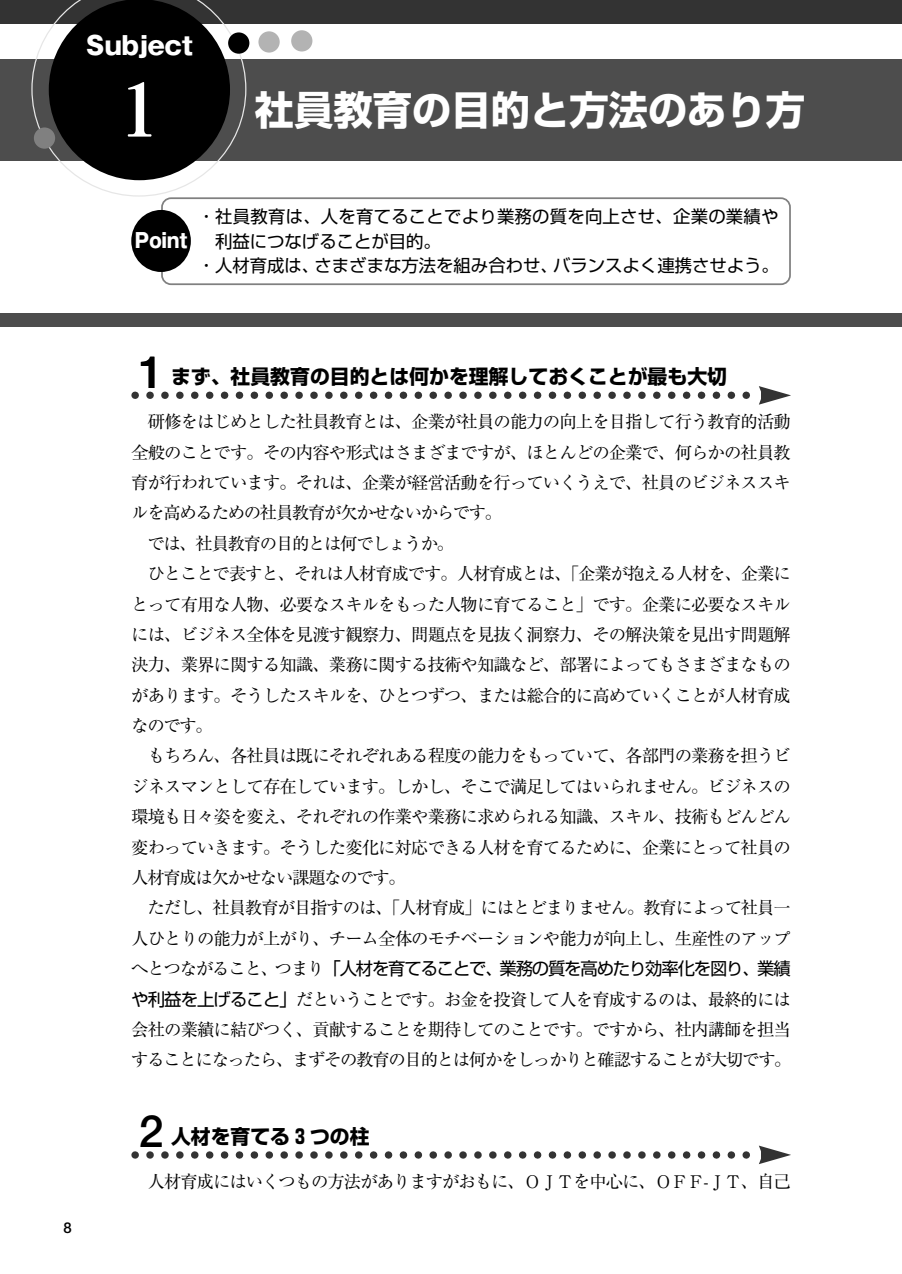
<style>
.page{position:relative;width:902px;height:1274px;background:#fff}
.page>*{position:absolute;margin:0;border:0;box-sizing:border-box;transform-origin:0 0}
.t1{font:700 44.62px "Futo Go B101";color:#000}
.t2{font:700 39.73px "Shin Go";color:#fff}
.t3{font:24.85px "Gothic MB101 hea";color:#fff}
.t4{font:700 19.78px "Shin Go";color:#000}
.t5{font:19.78px "Gothic MB101 hea";color:#fff;scale:.9 1}
.t6{font:17.32px/30.4px "Ryumin";letter-spacing:-.05em;color:#000;text-align:justify}
.t7{font:17.32px "Shin Go";color:#000}
.t8{font:17.32px "Ryumin";letter-spacing:-.075em;color:#000}
.t9{font:17.32px "Shin Go";letter-spacing:-.07em;color:#000}
.t10{font:700 14.88px "Futo Go B101";color:#000}
.s1{font-family:"Ryumin";font-size:74.38px}
.s2{font-family:"Ryumin"}
.s3{font-family:"Shin Go"}
</style>
<div class="page">
<div style="left:161px;top:197px;width:629px;height:88px;border:2px solid #808080;border-radius:9px"></div>
<svg style="left:135px;top:1146px;width:655px;height:18px"></svg>
<div style="left:0;top:0;width:901px;height:24px;background:#333"></div>
<div style="left:0;top:59px;width:901px;height:101px;background:#4d4d4d"></div>
<svg style="left:31px;top:0;width:215px;height:197px"></svg>
<div style="left:258px;top:31px;width:21px;height:22px;background:#b3b3b3;border-radius:50%"></div>
<div style="left:291px;top:30px;width:21px;height:22px;background:#b3b3b3;border-radius:50%"></div>
<div style="left:34px;top:127px;width:21px;height:22px;background:#808080;border-radius:50%"></div>
<div style="left:228px;top:32px;width:21px;height:22px;background:#000;border-radius:50%"></div>
<div style="left:0;top:314px;width:901px;height:13px;background:#4d4d4d"></div>
<div style="left:131px;top:210px;width:60px;height:62px;background:#000;border-radius:50%"></div>
<svg style="left:135px;top:386px;width:655px;height:19px"></svg>
<h3 class="t3" style="left:86px;top:36px;width:108px">Subject</h3>
<h2 class="t2" style="left:102px;top:95px;width:704px"><span class="s1">１</span> 社員教育の目的と方法のあり方</h2>
<p class="t5" style="left:135px;top:234px;width:60px">Point</p>
<p class="t7" style="left:198px;top:210px;width:582px">・社員教育は、人を育てることでより業務の質を向上させ、企業の業績や</p>
<p class="t7" style="left:215px;top:235px;width:227px">利益につなげることが目的。</p>
<p class="t7" style="left:198px;top:259px;width:582px">・人材育成は、さまざまな方法を組み合わせ、バランスよく連携させよう。</p>
<p class="t10" style="left:64px;top:1221px;width:10px">8</p>
<h1 class="t1" style="left:139px;top:354px;width:26px">1</h1>
<p class="t4" style="left:171px;top:369px;width:557px">まず、社員教育の目的とは何かを理解しておくことが最も大切</p>
<p class="t6" style="left:148px;top:409px;width:644px">研修をはじめとした社員教育とは、企業が社員の能力の向上を目指して行う教育的活動</p>
<p class="t6" style="left:131px;top:439px;width:660px">全般のことです。その内容や形式はさまざまですが、ほとんどの企業で、何らかの社員教</p>
<p class="t6" style="left:131px;top:470px;width:660px">育が行われています。それは、企業が経営活動を行っていくうえで、社員のビジネススキ</p>
<p class="t8" style="left:131px;top:507px;width:372px">ルを高めるための社員教育が欠かせないからです。</p>
<p class="t8" style="left:147px;top:537px;width:308px">では、社員教育の目的とは何でしょうか。</p>
<p class="t6" style="left:147px;top:561px;width:644px">ひとことで表すと、それは人材育成です。人材育成とは、「企業が抱える人材を、企業に</p>
<p class="t6" style="left:131px;top:591px;width:660px">とって有用な人物、必要なスキルをもった人物に育てること」です。企業に必要なスキル</p>
<p class="t6" style="left:131px;top:621px;width:660px">には、ビジネス全体を見渡す観察力、問題点を見抜く洞察力、その解決策を見出す問題解</p>
<p class="t6" style="left:131px;top:652px;width:660px">決力、業界に関する知識、業務に関する技術や知識など、部署によってもさまざまなもの</p>
<p class="t6" style="left:131px;top:682px;width:660px">があります。そうしたスキルを、ひとつずつ、または総合的に高めていくことが人材育成</p>
<p class="t6" style="left:131px;top:713px;width:83px">なのです。</p>
<p class="t6" style="left:148px;top:743px;width:644px">もちろん、各社員は既にそれぞれある程度の能力をもっていて、各部門の業務を担うビ</p>
<p class="t6" style="left:131px;top:773px;width:660px">ジネスマンとして存在しています。しかし、そこで満足してはいられません。ビジネスの</p>
<p class="t6" style="left:131px;top:804px;width:660px">環境も日々姿を変え、それぞれの作業や業務に求められる知識、スキル、技術もどんどん</p>
<p class="t6" style="left:131px;top:834px;width:660px">変わっていきます。そうした変化に対応できる人材を育てるために、企業にとって社員の</p>
<p class="t8" style="left:131px;top:871px;width:276px">人材育成は欠かせない課題なのです。</p>
<p class="t6" style="left:147px;top:895px;width:644px">ただし、社員教育が目指すのは、「人材育成」にはとどまりません。教育によって社員一</p>
<p class="t6" style="left:131px;top:925px;width:660px">人ひとりの能力が上がり、チーム全体のモチベーションや能力が向上し、生産性のアップ</p>
<p class="t9" style="left:131px;top:962px;width:661px"><span class="s2">へとつながること、つまり</span>「人材を育てることで、業務の質を高めたり効率化を図り、業績</p>
<p class="t6" style="left:131px;top:986px;width:661px"><span class="s3">や利益を上げること」</span>だということです。お金を投資して人を育成するのは、最終的には会社の業績に結びつく、貢献することを期待してのことです。ですから、社内講師を担当することになったら、まずその教育の目的とは何かをしっかりと確認することが大切です。</p>
<h1 class="t1" style="left:139px;top:1114px;width:26px">2</h1>
<p class="t4" style="left:171px;top:1129px;width:200px">人材を育てる３つの柱</p>
<p class="t6" style="left:148px;top:1168px;width:644px">人材育成にはいくつもの方法がありますがおもに、ＯＪＴを中心に、ＯＦＦ-ＪＴ、自己</p>
</div>
